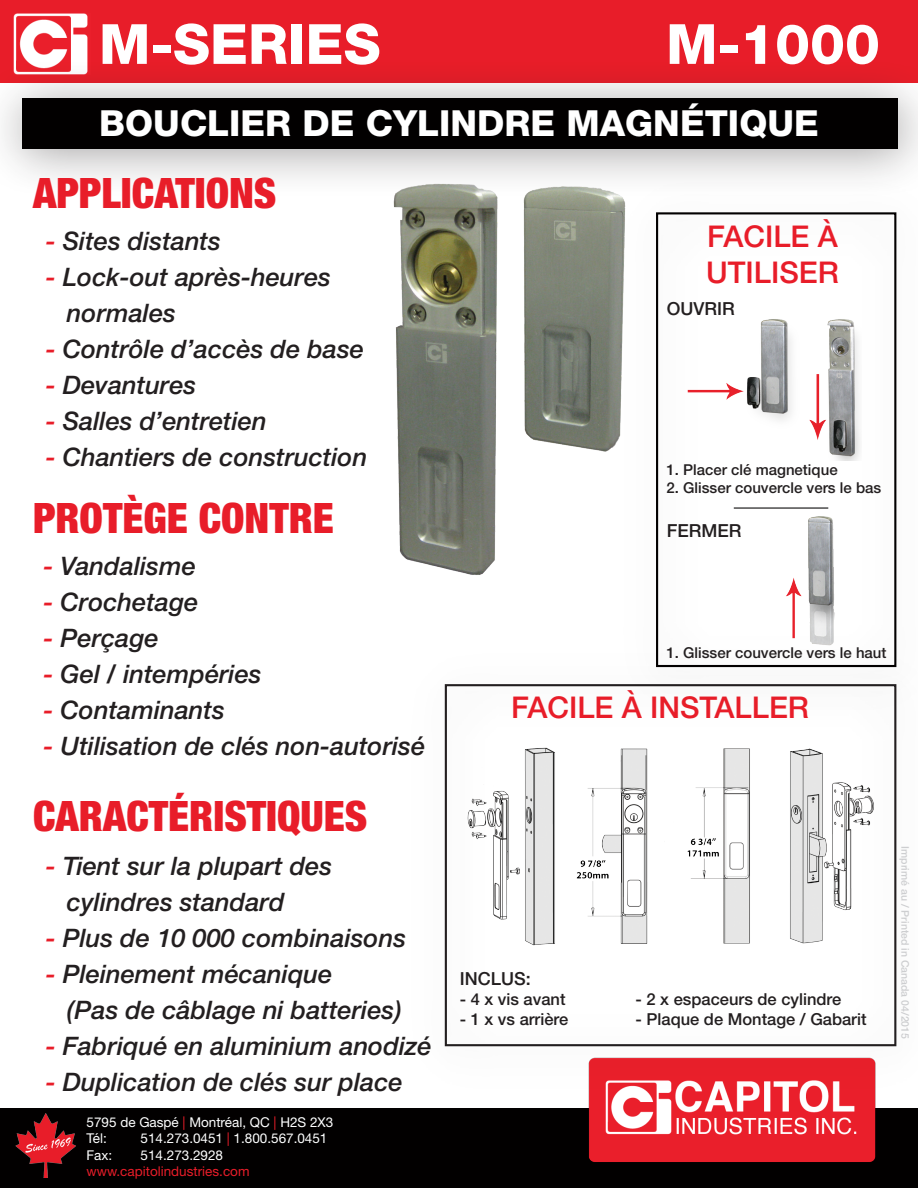
<style>
.page{position:relative;width:918px;height:1188px;background:#fff}
.page>*{position:absolute;margin:0;border:0;box-sizing:border-box;transform-origin:0 0}
.t1{font:800 55.5px "Helvetica Neue LT Std";color:#fff}
.t2{font:900 condensed 42px "Helvetica Neue LT Std";color:#e81d29}
.t3{font:800 36px "Helvetica Neue LT Std";color:#fff}
.t4{font:500 30px/36px "Helvetica Neue LT Std";color:#e81d29}
.t5{font:italic 500 25.5px "Helvetica Neue LT Std";color:#231f20}
.t6{font:500 18px "Helvetica Neue LT Std";color:#231f20}
.t7{font:500 16.5px "Helvetica Neue LT Std";color:#231f20}
.t8{font:500 15px "Helvetica Neue LT Std";color:#231f20}
.t9{font:13.5px "Helvetica Neue LT Std";color:#fff}
.t10{font:13.5px "Helvetica Neue LT Std";color:#e81d29}
.t11{font:500 10.5px "Helvetica Neue LT Std";color:#cdced0}
.s1{color:#e81d29}
</style>
<div class="page">
<div style="left:0;top:0;width:918px;height:82px;background:#e81d29"></div>
<div style="left:0;top:1108px;width:918px;height:80px;background:#020000"></div>
<img style="left:15px;top:1114px;width:61px;height:64px">
<img style="left:588px;top:1098px;width:288px;height:64px">
<img style="left:13px;top:14px;width:75px;height:44px">
<div style="left:0;top:58px;width:918px;height:142px;background:#231f20;opacity:.4"></div>
<div style="left:22px;top:98px;width:875px;height:50px;background:#020000"></div>
<div style="left:403px;top:644px;width:515px;height:454px;background:#231f20;opacity:.4"></div>
<div style="left:445px;top:684px;width:451px;height:362px;border:2px solid #231f20"></div>
<div style="left:614px;top:173px;width:304px;height:546px;background:#fdfdfd"></div>
<div style="left:656px;top:212px;width:240px;height:455px;border:2px solid #020000"></div>
<hr style="left:734px;top:508px;width:94px;height:1px;background:#020000">
<img style="left:687px;top:319px;width:173px;height:142px">
<img style="left:786px;top:517px;width:49px;height:129px">
<img style="left:369px;top:166px;width:272px;height:409px">
<img style="left:456px;top:730px;width:426px;height:233px">
<p class="t1" style="left:99px;top:11px;width:283px">M-SERIES</p>
<p class="t1" style="left:666px;top:11px;width:215px">M-1000</p>
<p class="t3" style="left:99px;top:102px;width:721px">BOUCLIER DE CYLINDRE MAGNÉTIQUE</p>
<p class="t2" style="left:33px;top:167px;width:245px">APPLICATIONS</p>
<p class="t5" style="left:46px;top:226px;width:177px"><span class="s1">-</span> Sites distants</p>
<p class="t5" style="left:46px;top:262px;width:287px"><span class="s1">-</span> Lock-out après-heures</p>
<p class="t5" style="left:67px;top:298px;width:111px">normales</p>
<p class="t5" style="left:46px;top:334px;width:320px"><span class="s1">-</span> Contrôle d’accès de base</p>
<p class="t5" style="left:46px;top:370px;width:152px"><span class="s1">-</span> Devantures</p>
<p class="t5" style="left:46px;top:406px;width:223px"><span class="s1">-</span> Salles d’entretien</p>
<p class="t5" style="left:46px;top:442px;width:323px"><span class="s1">-</span> Chantiers de construction</p>
<p class="t2" style="left:33px;top:492px;width:302px">PROTÈGE CONTRE</p>
<p class="t5" style="left:44px;top:551px;width:154px"><span class="s1">-</span> Vandalisme</p>
<p class="t5" style="left:44px;top:587px;width:156px"><span class="s1">-</span> Crochetage</p>
<p class="t5" style="left:44px;top:623px;width:117px"><span class="s1">-</span> Perçage</p>
<p class="t5" style="left:44px;top:659px;width:220px"><span class="s1">-</span> Gel / intempéries</p>
<p class="t5" style="left:44px;top:695px;width:183px"><span class="s1">-</span> Contaminants</p>
<p class="t5" style="left:44px;top:731px;width:383px"><span class="s1">-</span> Utilisation de clés non-autorisé</p>
<p class="t2" style="left:33px;top:790px;width:336px">CARACTÉRISTIQUES</p>
<p class="t5" style="left:46px;top:851px;width:288px"><span class="s1">-</span> Tient sur la plupart des</p>
<p class="t5" style="left:67px;top:887px;width:219px">cylindres standard</p>
<p class="t5" style="left:46px;top:923px;width:362px"><span class="s1">-</span> Plus de 10 000 combinaisons</p>
<p class="t5" style="left:46px;top:959px;width:288px"><span class="s1">-</span> Pleinement mécanique</p>
<p class="t5" style="left:67px;top:995px;width:336px">(Pas de câblage ni batteries)</p>
<p class="t5" style="left:46px;top:1031px;width:387px"><span class="s1">-</span> Fabriqué en aluminium anodizé</p>
<p class="t5" style="left:46px;top:1067px;width:359px"><span class="s1">-</span> Duplication de clés sur place</p>
<p class="t9" style="left:87px;top:1114px;width:248px">5795 de Gaspé <span class="s1">|</span> Montréal, QC <span class="s1">|</span> H2S 2X3</p>
<p class="t9" style="left:87px;top:1130px;width:22px">Tél:</p>
<p class="t9" style="left:141px;top:1130px;width:188px">514.273.0451 <span class="s1">|</span> 1.800.567.0451</p>
<p class="t9" style="left:87px;top:1147px;width:27px">Fax:</p>
<p class="t9" style="left:141px;top:1147px;width:84px">514.273.2928</p>
<p class="t10" style="left:87px;top:1163px;width:164px">www.capitolindustries.com</p>
<p class="t4" style="left:706px;top:218px;width:134px">FACILE À<br>UTILISER</p>
<p class="t6" style="left:667px;top:298px;width:70px">OUVRIR</p>
<p class="t8" style="left:667px;top:460px;width:173px">1. Placer clé magnetique</p>
<p class="t8" style="left:667px;top:478px;width:216px">2. Glisser couvercle vers le bas</p>
<p class="t6" style="left:667px;top:520px;width:76px">FERMER</p>
<p class="t8" style="left:667px;top:644px;width:222px">1. Glisser couvercle vers le haut</p>
<p class="t4" style="left:511px;top:689px;width:299px">FACILE À INSTALLER</p>
<p class="t6" style="left:460px;top:968px;width:72px">INCLUS:</p>
<p class="t7" style="left:460px;top:989px;width:107px">- 4 x vis avant</p>
<p class="t7" style="left:636px;top:989px;width:207px">- 2 x espaceurs de cylindre</p>
<p class="t7" style="left:460px;top:1009px;width:110px">- 1 x vs arrière</p>
<p class="t7" style="left:636px;top:1009px;width:233px">- Plaque de Montage / Gabarit</p>
<p class="t11" style="left:911px;top:846px;width:194px;rotate:90deg">Imprimé au / Printed in Canada 04/2015</p>
</div>
